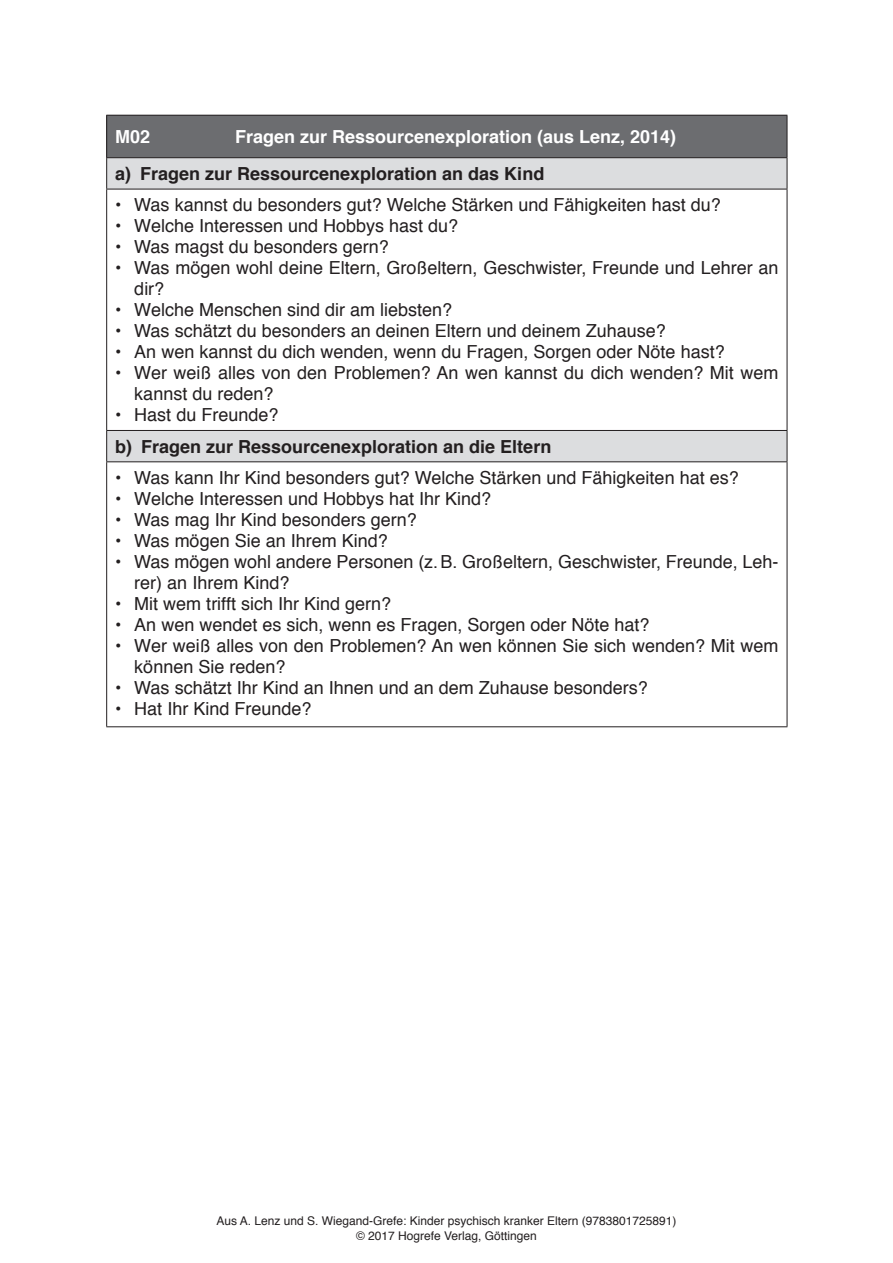
<style>
.page{position:relative;width:893px;height:1263px;background:#fff}
.page>*{position:absolute;margin:0;border:0;box-sizing:border-box;transform-origin:0 0}
.t1{font:18px/21px "Helvetica";color:#231f20}
.t2{font:700 18px "Helvetica";color:#231f20}
.t3{font:700 18px "Helvetica";color:#fff}
.t4{font:12px/15px "Helvetica";color:#231f20;text-align:center}
</style>
<div class="page">
<div style="left:107px;top:115px;width:680px;height:43px;background:#6c6d70"></div>
<svg style="left:107px;top:158px;width:680px;height:303px"></svg>
<hr style="left:106px;top:115px;width:681px;height:1px;background:#231f20">
<hr style="left:106px;top:116px;width:1px;height:41px;background:#231f20">
<hr style="left:787px;top:116px;width:1px;height:41px;background:#231f20">
<hr style="left:106px;top:157px;width:681px;height:1px;background:#231f20">
<hr style="left:106px;top:158px;width:1px;height:31px;background:#231f20">
<hr style="left:787px;top:158px;width:1px;height:31px;background:#231f20">
<hr style="left:106px;top:189px;width:681px;height:1px;background:#231f20">
<hr style="left:106px;top:189px;width:1px;height:241px;background:#231f20">
<hr style="left:787px;top:189px;width:1px;height:241px;background:#231f20">
<hr style="left:106px;top:430px;width:681px;height:1px;background:#231f20">
<hr style="left:106px;top:431px;width:1px;height:30px;background:#231f20">
<hr style="left:787px;top:431px;width:1px;height:30px;background:#231f20">
<hr style="left:106px;top:461px;width:681px;height:1px;background:#231f20">
<hr style="left:106px;top:462px;width:1px;height:264px;background:#231f20">
<hr style="left:787px;top:462px;width:1px;height:264px;background:#231f20">
<hr style="left:106px;top:726px;width:681px;height:1px;background:#231f20">
<p class="t3" style="left:115px;top:122px;width:37px">M02</p>
<p class="t3" style="left:235px;top:122px;width:443px">Fragen zur Ressourcenexploration (aus Lenz, 2014)</p>
<p class="t2" style="left:115px;top:159px;width:431px">a) Fragen zur Ressourcenexploration an das Kind</p>
<p class="t1" style="left:115px;top:195px;width:607px">• Was kannst du besonders gut? Welche Stärken und Fähigkeiten hast du?</p>
<p class="t1" style="left:115px;top:216px;width:344px">• Welche Interessen und Hobbys hast du?</p>
<p class="t1" style="left:115px;top:237px;width:275px">• Was magst du besonders gern?</p>
<p class="t1" style="left:134px;top:258px;width:646px;text-indent:-19px">• Was mögen wohl deine Eltern, Großeltern, Geschwister, Freunde und Lehrer an dir?</p>
<p class="t1" style="left:115px;top:300px;width:338px">• Welche Menschen sind dir am liebsten?</p>
<p class="t1" style="left:115px;top:321px;width:552px">• Was schätzt du besonders an deinen Eltern und deinem Zuhause?</p>
<p class="t1" style="left:115px;top:342px;width:611px">• An wen kannst du dich wenden, wenn du Fragen, Sorgen oder Nöte hast?</p>
<p class="t1" style="left:134px;top:363px;width:646px;text-indent:-19px">• Wer weiß alles von den Problemen? An wen kannst du dich wenden? Mit wem kannst du reden?</p>
<p class="t1" style="left:115px;top:405px;width:165px">• Hast du Freunde?</p>
<p class="t2" style="left:115px;top:432px;width:438px">b) Fragen zur Ressourcenexploration an die Eltern</p>
<p class="t1" style="left:115px;top:468px;width:625px">• Was kann Ihr Kind besonders gut? Welche Stärken und Fähigkeiten hat es?</p>
<p class="t1" style="left:115px;top:489px;width:377px">• Welche Interessen und Hobbys hat Ihr Kind?</p>
<p class="t1" style="left:115px;top:510px;width:303px">• Was mag Ihr Kind besonders gern?</p>
<p class="t1" style="left:115px;top:531px;width:274px">• Was mögen Sie an Ihrem Kind?</p>
<p class="t1" style="left:134px;top:552px;width:646px;text-indent:-19px">• Was mögen wohl andere Personen (z.B. Großeltern, Geschwister, Freunde, Leh&shy;rer) an Ihrem Kind?</p>
<p class="t1" style="left:115px;top:594px;width:277px">• Mit wem trifft sich Ihr Kind gern?</p>
<p class="t1" style="left:115px;top:615px;width:536px">• An wen wendet es sich, wenn es Fragen, Sorgen oder Nöte hat?</p>
<p class="t1" style="left:134px;top:636px;width:646px;text-indent:-19px">• Wer weiß alles von den Problemen? An wen können Sie sich wenden? Mit wem können Sie reden?</p>
<p class="t1" style="left:115px;top:678px;width:534px">• Was schätzt Ihr Kind an Ihnen und an dem Zuhause besonders?</p>
<p class="t1" style="left:115px;top:699px;width:198px">• Hat Ihr Kind Freunde?</p>
<p class="t4" style="left:216px;top:1214px;width:462px">Aus A. Lenz und S. Wiegand-Grefe: Kinder psychisch kranker Eltern (9783801725891) © 2017 Hogrefe Verlag, Göttingen</p>
</div>
